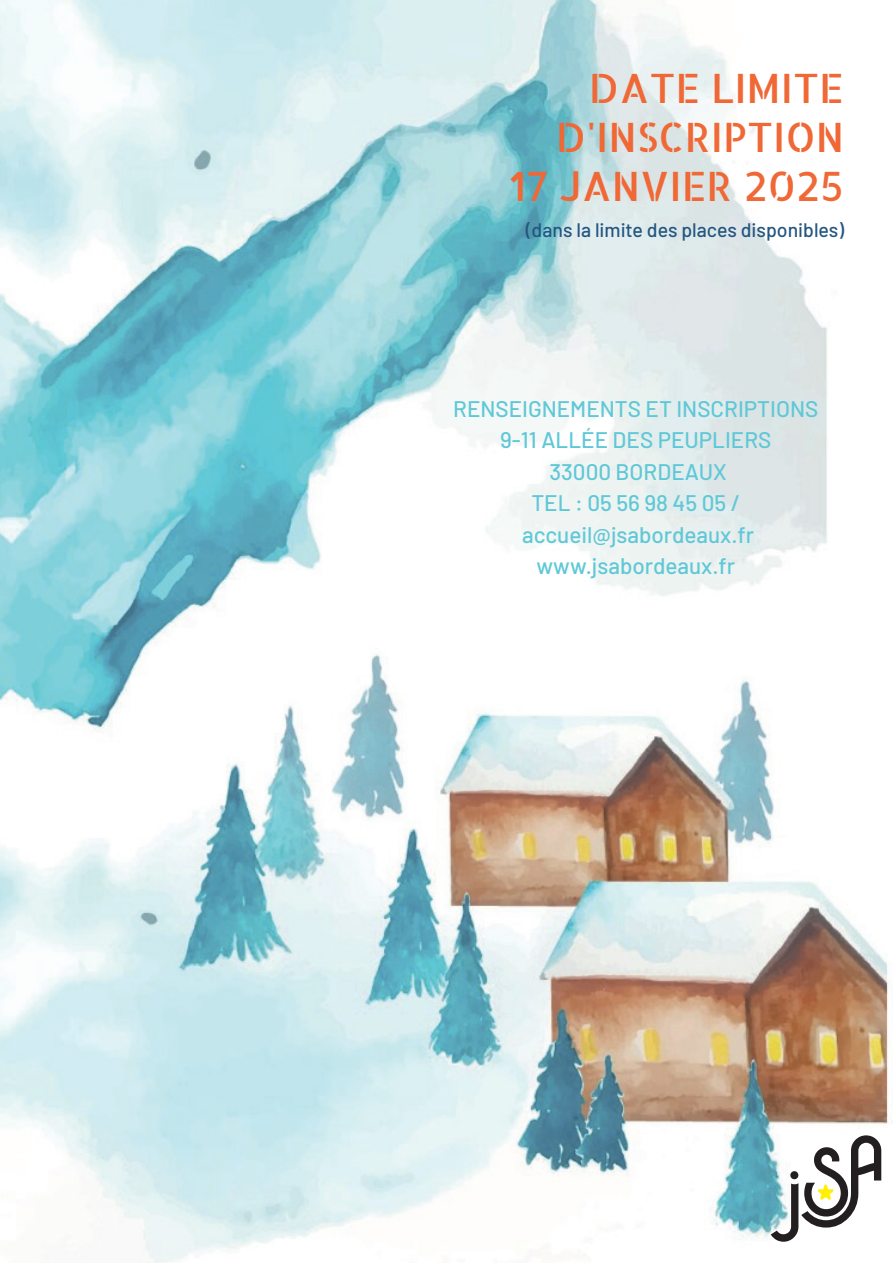
<style>
.page{position:relative;width:893px;height:1263px;background:#fff}
.page>*{position:absolute;margin:0;border:0;box-sizing:border-box;transform-origin:0 0}
.t1{font:40.5px/48.6px "Allerta Stencil";color:#ef6836;text-align:right}
.t2{font:500 22.5px/31.5px "Barlow";color:#5fc8d7;text-align:center}
.t3{font:500 19.5px "Barlow";color:#235681}
</style>
<div class="page">
<img style="left:0;top:0;width:893px;height:1263px">
<svg style="left:771px;top:1135px;width:110px;height:107px"></svg>
<h1 class="t1" style="left:509px;top:63px;width:336px">DATE LIMITE<br>D'INSCRIPTION<br>17 JANVIER 2025</h1>
<p class="t3" style="left:526px;top:215px;width:320px">(dans la limite des places disponibles)</p>
<p class="t2" style="left:453px;top:391px;width:367px">RENSEIGNEMENTS ET INSCRIPTIONS<br>9-11 ALLÉE DES PEUPLIERS<br>33000 BORDEAUX<br>TEL : 05 56 98 45 05 / accueil@jsabordeaux.fr www.jsabordeaux.fr</p>
</div>
